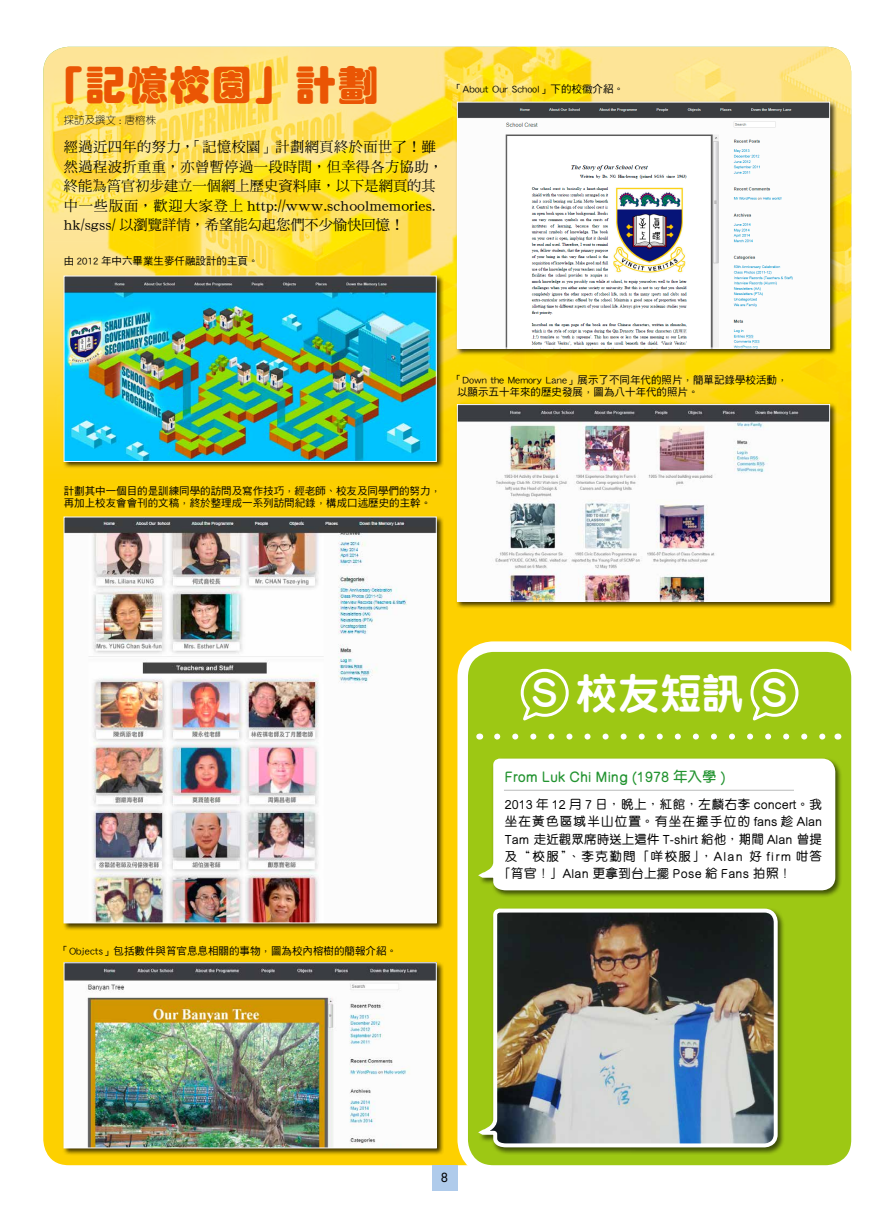
<style>
.page{position:relative;width:893px;height:1212px;background:#fff}
.page>*{position:absolute;margin:0;border:0;box-sizing:border-box;transform-origin:0 0}
.t1{font:800 42px "CO Yuen HK";color:#ea5504}
.t2{font:800 42px "M Yuen HK";color:#fff}
.t3{font:600 14.55px "M Yuen HK";color:#229330}
.t4{font:14.25px/19.5px "DF Ming Md HKP BF";letter-spacing:.005em;color:#000}
.t5{font:500 12.6px "M Yuen HK";color:#000}
.t6{font:500 12.6px "M Yuen HK";letter-spacing:.09em;color:#000}
.t7{font:500 12.6px "M Yuen HK";letter-spacing:.1em;color:#000}
.t8{font:500 12.6px "M Yuen HK";letter-spacing:.02em;color:#000}
.t9{font:12px "DF Li Hei Md WIN BF";color:#000}
.t10{font:10.5px/12.6px "DF Hei Md HKSCSP U";color:#000}
.t11{font:300 10.5px "M Yuen HK";color:#000}
.s1{font-size:37.5px}
</style>
<div class="page">
<div style="left:43px;top:47px;width:808px;height:1118px;background:#fdd000;border-radius:26px"></div>
<div style="left:463px;top:647px;width:393px;height:523px;background:#9dc814;border-radius:31px"></div>
<div style="left:457px;top:641px;width:405px;height:535px;border:10px solid #fff;border-radius:31px"></div>
<div style="left:479px;top:907px;width:306px;height:248px;background:#000;opacity:.6"></div>
<img style="left:480px;top:907px;width:300px;height:242px">
<img style="left:43px;top:47px;width:808px;height:449px">
<div style="left:479px;top:757px;width:364px;height:141px;background:#000;opacity:.6"></div>
<svg style="left:480px;top:757px;width:357px;height:135px"></svg>
<hr style="left:504px;top:790px;width:290px;height:1px;background:#cbcccc">
<svg style="left:520px;top:668px;width:49px;height:53px"></svg>
<svg style="left:750px;top:668px;width:49px;height:53px"></svg>
<div style="left:455px;top:100px;width:382px;height:256px;background:#000;opacity:.75"></div>
<img style="left:459px;top:104px;width:369px;height:242px">
<div style="left:457px;top:102px;width:373px;height:246px;border:1px solid #fff"></div>
<div style="left:62px;top:961px;width:382px;height:195px;background:#000;opacity:.75"></div>
<img style="left:66px;top:964px;width:369px;height:182px">
<div style="left:64px;top:962px;width:373px;height:186px;border:1px solid #fff"></div>
<div style="left:62px;top:515px;width:382px;height:416px;background:#000;opacity:.75"></div>
<img style="left:66px;top:519px;width:369px;height:402px">
<div style="left:64px;top:517px;width:373px;height:406px;border:1px solid #fff"></div>
<div style="left:62px;top:274px;width:382px;height:195px;background:#000;opacity:.75"></div>
<img style="left:66px;top:278px;width:369px;height:182px">
<div style="left:64px;top:276px;width:373px;height:186px;border:1px solid #fff"></div>
<div style="left:455px;top:403px;width:382px;height:206px;background:#000;opacity:.75"></div>
<img style="left:459px;top:406px;width:369px;height:193px">
<div style="left:457px;top:404px;width:373px;height:197px;border:1px solid #fff"></div>
<svg style="left:497px;top:733px;width:329px;height:6px"></svg>
<div style="left:432px;top:1165px;width:25px;height:26px;background:#afcbeb"></div>
<h1 class="t1" style="left:43px;top:56px;width:337px">「記憶校園」計劃</h1>
<p class="t11" style="left:64px;top:112px;width:94px">採訪及撰文 : 唐榕株</p>
<h3 class="t4" style="left:64px;top:137px;width:381px">經過近四年的努力，「記憶校園」計劃網頁終於面世了！雖然過程波折重重，亦曾暫停過一段時間，但幸得各方協助，終能為筲官初步建立一個網上歷史資料庫，以下是網頁的其中一些版面，歡迎大家登上 http://www.schoolmemories. hk/sgss/ 以瀏覽詳情，希望能勾起您們不少愉快回憶！</h3>
<p class="t10" style="left:64px;top:255px;width:196px">由 2012 年中六畢業生麥仟融設計的主頁。</p>
<p class="t10" style="left:452px;top:83px;width:174px">「About Our School」下的校徽介紹。</p>
<p class="t10" style="left:457px;top:373px;width:332px;text-indent:-5px">「Down the Memory Lane」展示了不同年代的照片，簡單記錄學校活動，以顯示五十年來的歷史發展，圖為八十年代的照片。</p>
<p class="t10" style="left:64px;top:484px;width:379px">計劃其中一個目的是訓練同學的訪問及寫作技巧，經老師、校友及同學們的努力，再加上校友會會刊的文稿，終於整理成一系列訪問紀錄，構成口述歷史的主幹。</p>
<p class="t10" style="left:59px;top:944px;width:340px">「Objects」包括數件與筲官息息相關的事物，圖為校內榕樹的簡報介紹。</p>
<h1 class="t2" style="left:531px;top:663px;width:257px"><span class="s1">S</span> 校友短訊 <span class="s1">S</span></h1>
<h2 class="t3" style="left:505px;top:766px;width:222px">From Luk Chi Ming (1978 年入學 )</h2>
<p class="t5" style="left:505px;top:796px;width:319px">2013 年 12 月 7 日，晚上，紅館，左麟右李 concert。我</p>
<p class="t6" style="left:505px;top:813px;width:319px">坐在黃色區域半山位置。有坐在握手位的 fans 趁 Alan</p>
<p class="t5" style="left:505px;top:830px;width:319px">Tam 走近觀眾席時送上這件 T-shirt 給他，期間 Alan 曾提</p>
<p class="t7" style="left:505px;top:847px;width:319px">及“校服”、李克勤問「咩校服」，Alan 好 firm 咁答</p>
<p class="t8" style="left:498px;top:865px;width:295px">「筲官！」Alan 更拿到台上擺 Pose 給 Fans 拍照！</p>
<p class="t9" style="left:441px;top:1171px;width:7px">8</p>
</div>
